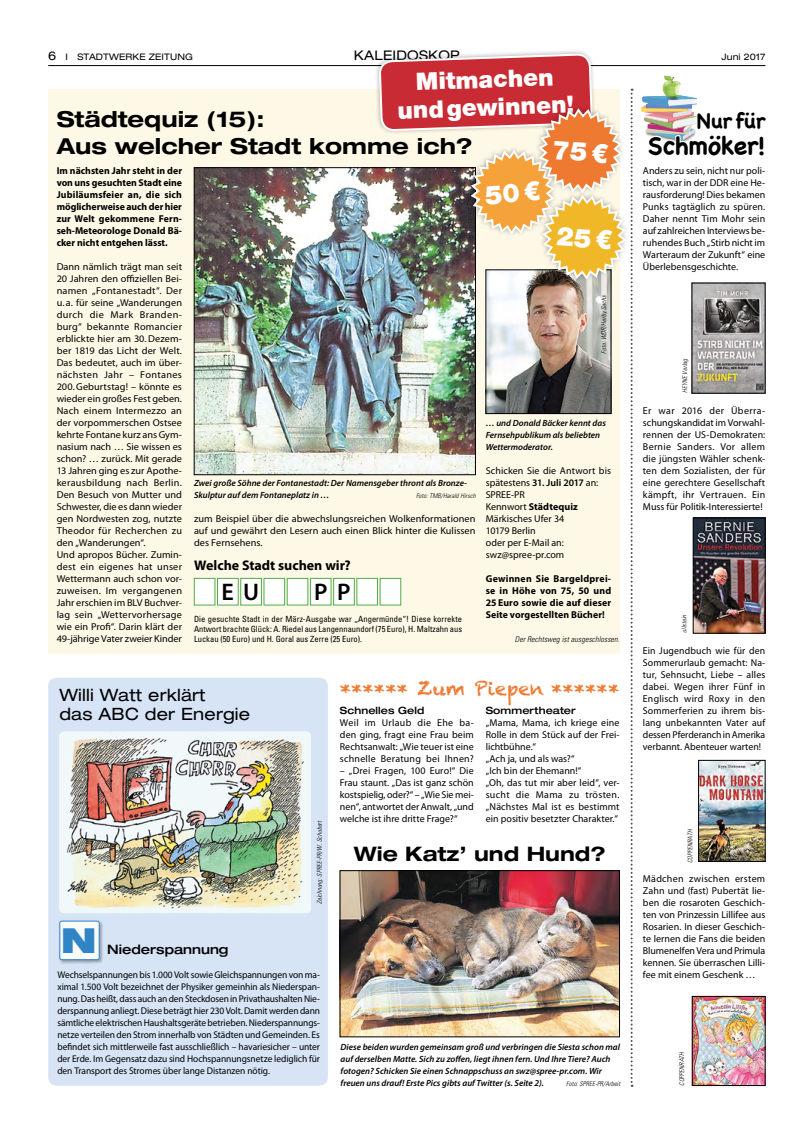
<style>
.page{position:relative;width:808px;height:1134px;background:#fff}
.page>*{position:absolute;margin:0;border:0;box-sizing:border-box;transform-origin:0 0}
.t1{font:900 expanded 34.6px "Helvetica Neue LT";color:#2f85c6}
.t2{font:700 25px "Chalkboard SE";letter-spacing:-.02em;color:#000}
.t3{font:600 24.1px "Myriad Pro";color:#000}
.t4{font:900 24px/28px "Helvetica Neue LT";color:#fff;text-align:center}
.t5{font:700 expanded 22px/26.4px "Helvetica Neue LT";color:#000}
.t6{font:700 21px "Chalkboard SE";letter-spacing:-.02em;color:#000}
.t7{font:700 expanded 20px "Helvetica Neue LT";color:#000}
.t8{font:19px "Chalkduster";color:#ee7930}
.t9{font:expanded 17px/19px "Helvetica Neue LT";letter-spacing:.01em;color:#000}
.t10{font:700 14px "Myriad Pro";color:#000}
.t11{font:expanded 13.3px "Helvetica Neue LT";letter-spacing:.015em;color:#000}
.t12{font:500 expanded 13px "Helvetica Neue LT";color:#000}
.t13{font:10px/12px "Myriad Pro";letter-spacing:.005em;color:#000;text-align:justify}
.t14{font:700 10px/12px "Myriad Pro";letter-spacing:.005em;color:#000;text-align:justify}
.t15{font:500 expanded 10px "Helvetica Neue LT";letter-spacing:.005em;color:#000}
.t16{font:9.8px/12px "Myriad Pro";letter-spacing:-.005em;color:#000;text-align:justify}
.t17{font:italic 600 9px/12px "Myriad Pro";color:#000}
.t18{font:expanded 9px "Helvetica Neue LT";letter-spacing:.01em;color:#000}
.t19{font:condensed 8.5px/10px "Univers";color:#000;text-align:justify}
.t20{font:italic 300 condensed 8px "Univers";letter-spacing:.01em;color:#000}
.t21{font:italic 300 condensed 6.5px "Univers";letter-spacing:.01em;color:#000}
.s1{font-size:12px}
.s2{font-weight:600}
.s3{font-weight:700}
</style>
<div class="page">
<hr style="left:48px;top:65px;width:717px;height:1px;background:#000">
<img style="left:342px;top:872px;width:32px;height:163px">
<div style="left:48px;top:90px;width:572px;height:564px;background:#fef8e6"></div>
<div style="left:48px;top:678px;width:280px;height:408px;background:#d6e4f6;border-radius:9px"></div>
<img style="left:694px;top:285px;width:69px;height:106px">
<img style="left:695px;top:520px;width:68px;height:111px">
<div style="left:693px;top:518px;width:72px;height:115px;border:1px solid #000"></div>
<img style="left:700px;top:762px;width:63px;height:97px">
<div style="left:698px;top:760px;width:67px;height:101px;border:1px solid #000"></div>
<img style="left:694px;top:998px;width:69px;height:86px">
<div style="left:692px;top:996px;width:73px;height:90px;border:1px solid #000"></div>
<svg style="left:641px;top:65px;width:125px;height:78px"></svg>
<div style="left:194px;top:578px;width:21px;height:27px;background:#fff;border:1px solid #50ac4a"></div>
<div style="left:217px;top:578px;width:21px;height:27px;background:#fff;border:1px solid #50ac4a"></div>
<div style="left:240px;top:578px;width:22px;height:27px;background:#fff;border:1px solid #50ac4a"></div>
<div style="left:264px;top:578px;width:21px;height:27px;background:#fff;border:1px solid #50ac4a"></div>
<div style="left:287px;top:578px;width:21px;height:27px;background:#fff;border:1px solid #50ac4a"></div>
<div style="left:310px;top:578px;width:21px;height:27px;background:#fff;border:1px solid #50ac4a"></div>
<div style="left:357px;top:578px;width:21px;height:27px;background:#fff;border:1px solid #50ac4a"></div>
<div style="left:333px;top:578px;width:22px;height:27px;background:#fff;border:1px solid #50ac4a"></div>
<img style="left:59px;top:732px;width:252px;height:181px">
<div style="left:59px;top:920px;width:45px;height:44px;background:#000;opacity:.33"></div>
<div style="left:60px;top:921px;width:39px;height:39px;background:#f9fcf8;border-radius:2px"></div>
<div style="left:59px;top:921px;width:41px;height:39px;border:1px solid #2f85c6;border-radius:2px"></div>
<img style="left:196px;top:170px;width:178px;height:303px">
<img style="left:374px;top:51px;width:260px;height:1036px">
<p class="t18" style="left:48px;top:51px;width:146px"><span class="s1">6</span> I STADTWERKE ZEITUNG</p>
<h3 class="t11" style="left:354px;top:47px;width:107px">KALEIDOSKOP</h3>
<p class="t18" style="left:721px;top:51px;width:45px">Juni 2017</p>
<h3 class="t4" style="left:396px;top:68px;width:178px;rotate:-2deg">Mitmachen undgewinnen!</h3>
<h3 class="t5" style="left:57px;top:106px;width:417px">Städtequiz (15):<br>Aus welcher Stadt komme ich?</h3>
<p class="t14" style="left:57px;top:164px;width:127px">Im nächsten Jahr steht in der von uns gesuchten Stadt eine Jubiläumsfeier an, die sich möglicherweise auch der hier zur Welt gekommene Fern&shy;seh-Meteorologe Donald Bä&shy;cker nicht entgehen lässt.</p>
<p class="t13" style="left:57px;top:260px;width:127px;text-align:left">Dann nämlich trägt man seit<br>20 Jahren den offiziellen Bei&shy;namen „Fontanestadt“. Der u. a. für seine „Wanderungen durch die Mark Branden&shy;burg“ bekannte Romancier erblickte hier am 30.Dezem&shy;ber 1819 das Licht der Welt.<br>Das bedeutet, auch im über&shy;nächsten Jahr – Fontanes<br>200.Geburtstag! – könnte es wieder ein großes Fest geben.<br>Nach einem Intermezzo an der vorpommerschen Ostsee kehrte Fontane kurz ans Gym&shy;nasium nach … Sie wissen es schon? … zurück. Mit gerade<br>13 Jahren ging es zur Apothe&shy;kerausbildung nach Berlin.<br>Den Besuch von Mutter und<br>Schwester, die es dann wieder gen Nordwesten zog, nutzte<br>Theodor für Recherchen zu den „Wanderungen“.<br>Und apropos Bücher. Zumin&shy;dest ein eigenes hat unser<br>Wettermann auch schon vor&shy;zuweisen. Im vergangenen<br>Jahr erschien im BLV Buchver&shy;lag sein „Wettervorhersage wie ein Profi“. Darin klärt der<br>49-jährige Vater zweier Kinder</p>
<p class="t21" style="left:600px;top:354px;width:60px;rotate:-90deg">Foto: WDR/Herby Sachs</p>
<p class="t17" style="left:194px;top:476px;width:274px">Zwei große Söhne der Fontanestadt: Der Namensgeber thront als Bronze-<br>Skulptur auf dem Fontaneplatz in …</p>
<p class="t21" style="left:416px;top:491px;width:61px">Foto: TMB/Harald Hirsch</p>
<p class="t13" style="left:194px;top:512px;width:283px">zum Beispiel über die abwechslungsreichen Wolkenformationen auf und gewährt den Lesern auch einen Blick hinter die Kulissen des Fernsehens.</p>
<h3 class="t10" style="left:194px;top:556px;width:158px">Welche Stadt suchen wir?</h3>
<h3 class="t3" style="left:222px;top:576px;width:39px">E U</h3>
<h3 class="t3" style="left:314px;top:576px;width:38px">P P</h3>
<p class="t19" style="left:194px;top:614px;width:270px">Die gesuchte Stadt in der März-Ausgabe war „Angermünde“! Diese korrekte Antwort brachte Glück: A. Riedel aus Langennaundorf (75 Euro), H. Maltzahn aus Luckau (50 Euro) und H. Goral aus Zerre (25 Euro).</p>
<p class="t17" style="left:486px;top:416px;width:122px">… und Donald Bäcker kennt das<br>Fernsehpublikum als beliebten<br>Wettermoderator.</p>
<p class="t13" style="left:486px;top:464px;width:127px;text-align:left">Schicken Sie die Antwort bis spätestens <span class="s2">31. Juli 2017</span> an:<br>SPREE-PR<br>Kennwort <span class="s3">Städtequiz<br></span>Märkisches Ufer 34<br>10179 Berlin<br>oder per E-Mail an: swz@spree-pr.com</p>
<p class="t14" style="left:486px;top:572px;width:127px">Gewinnen Sie Bargeldprei&shy;se in Höhe von 75, 50 und 25Euro sowie die auf dieser Seite vorgestellten Bücher!</p>
<p class="t20" style="left:515px;top:634px;width:106px">Der Rechtsweg ist ausgeschlossen.</p>
<h3 class="t9" style="left:59px;top:685px;width:192px">Willi Watt erklärt<br>das ABC der Energie</h3>
<h1 class="t1" style="left:61px;top:918px;width:37px">N</h1>
<h3 class="t12" style="left:107px;top:942px;width:123px">Niederspannung</h3>
<p class="t21" style="left:316px;top:904px;width:86px;rotate:-90deg">Zeichnung: SPREE-PR/W. Schubert</p>
<p class="t16" style="left:57px;top:968px;width:264px">Wechselspannungen bis 1.000 Volt sowie Gleichspannungen von ma&shy;ximal 1.500 Volt bezeichnet der Physiker gemeinhin als Niederspan&shy;nung. Das heißt, dass auch an den Steckdosen in Privathaushalten Nie&shy;derspannung anliegt. Diese beträgt hier 230 Volt. Damit werden dann sämtliche elektrischen Haushaltsgeräte betrieben. Niederspannungs&shy;netze verteilen den Strom innerhalb von Städten und Gemeinden. Es befindet sich mittlerweile fast ausschließlich – havariesicher – unter der Erde. Im Gegensatz dazu sind Hochspannungsnetze lediglich für den Transport des Stromes über lange Distanzen nötig.</p>
<h3 class="t8" style="left:340px;top:677px;width:281px">****** Zum Piepen ******</h3>
<p class="t15" style="left:340px;top:704px;width:86px">Schnelles Geld</p>
<p class="t13" style="left:340px;top:716px;width:135px">Weil im Urlaub die Ehe ba&shy;den ging, fragt eine Frau beim Rechtsanwalt: „Wie teuer ist eine schnelle Beratung bei Ihnen?</p>
<p class="t13" style="left:340px;top:764px;width:135px">– „Drei Fragen, 100 Euro!“ Die Frau staunt. „Das ist ganz schön kostspielig, oder?“ – „Wie Sie mei&shy;nen“, antwortet der Anwalt, „und welche ist ihre dritte Frage?“</p>
<p class="t15" style="left:486px;top:704px;width:92px">Sommertheater</p>
<p class="t13" style="left:486px;top:716px;width:135px;text-align:left">„Mama, Mama, ich kriege eine<br>Rolle in dem Stück auf der Frei&shy;lichtbühne.“<br>„Ach ja, und als was?“<br>„Ich bin der Ehemann!“<br>„Oh, das tut mir aber leid“, ver&shy;sucht die Mama zu trösten. „Nächstes Mal ist es bestimmt ein positiv besetzter Charakter.“</p>
<h3 class="t7" style="left:354px;top:842px;width:253px">Wie Katz’ und Hund?</h3>
<p class="t17" style="left:341px;top:1040px;width:281px">Diese beiden wurden gemeinsam groß und verbringen die Siesta schon mal auf derselben Matte. Sich zu zoffen, liegt ihnen fern. Und Ihre Tiere? Auch fotogen? Schicken Sie einen Schnappschuss an swz@spree-pr.com. Wir freuen uns drauf! Erste Pics gibts auf Twitter (s. Seite 2).</p>
<p class="t21" style="left:566px;top:1079px;width:56px">Foto: SPREE-PR/Arbeit</p>
<h3 class="t6" style="left:697px;top:108px;width:70px">Nur für</h3>
<h2 class="t2" style="left:648px;top:130px;width:119px">Schmöker!</h2>
<p class="t13" style="left:643px;top:164px;width:124px">Anders zu sein, nicht nur poli&shy;tisch, war in der DDR eine He&shy;rausforderung! Dies bekamen Punks tagtäglich zu spüren.<br>Daher nennt Tim Mohr sein auf zahlreichen Interviews be&shy;ruhendes Buch „Stirb nicht im Warteraum der Zukunft“ eine Überlebensgeschichte.</p>
<p class="t21" style="left:681px;top:393px;width:36px;rotate:-90deg">HEYNE Verlag</p>
<p class="t13" style="left:643px;top:404px;width:124px">Er war 2016 der Überra&shy;schungskandidat im Vorwahl&shy;rennen der US-Demokraten:<br>Bernie Sanders. Vor allem die jüngsten Wähler schenk&shy;ten dem Sozialisten, der für eine gerechtere Gesellschaft kämpft, ihr Vertrauen. Ein Muss für Politik-Interessierte!</p>
<p class="t21" style="left:680px;top:633px;width:20px;rotate:-90deg">ullstein</p>
<p class="t13" style="left:643px;top:644px;width:124px">Ein Jugendbuch wie für den Sommerurlaub gemacht: Na&shy;tur, Sehnsucht, Liebe – alles dabei. Wegen ihrer Fünf in Englisch wird Roxy in den Sommerferien zu ihrem bis&shy;lang unbekannten Vater auf dessen Pferderanch in Amerika verbannt. Abenteuer warten!</p>
<p class="t21" style="left:686px;top:863px;width:35px;rotate:-90deg">COPPENRATH</p>
<p class="t13" style="left:643px;top:872px;width:124px">Mädchen zwischen erstem Zahn und (fast) Pubertät lie&shy;ben die rosaroten Geschich&shy;ten von Prinzessin Lillifee aus Rosarien. In dieser Geschich&shy;te lernen die Fans die beiden Blumenelfen Vera und Primula kennen. Sie überraschen Lilli&shy;fee mit einem Geschenk …</p>
<p class="t21" style="left:678px;top:1086px;width:35px;rotate:-90deg">COPPENRATH</p>
</div>
